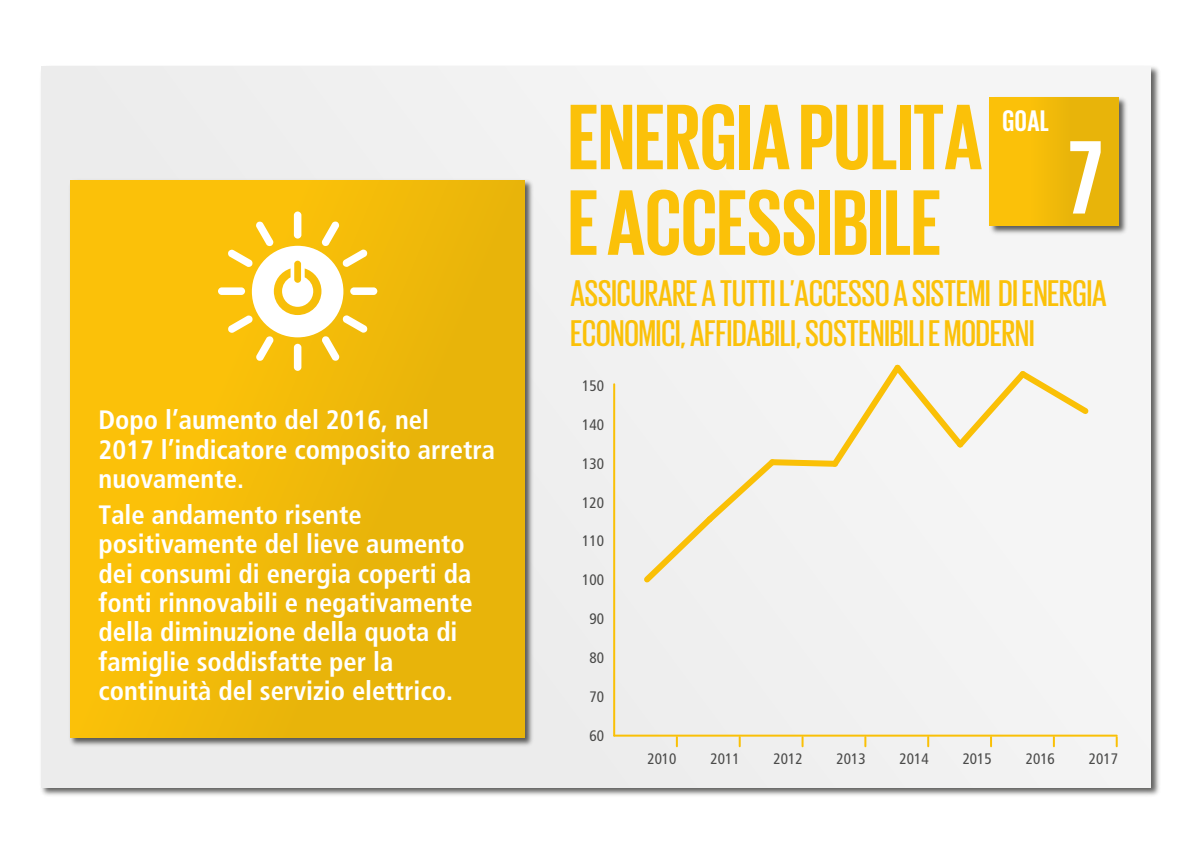
<style>
.page{position:relative;width:1191px;height:851px;background:#fff}
.page>*{position:absolute;margin:0;border:0;box-sizing:border-box;transform-origin:0 0}
.t1{font:700 106.6px "Giorgio Sans";color:#fff}
.t2{font:700 95px/85.6px "Giorgio Sans";color:#fbc109}
.t3{font:500 38px/39.8px "Giorgio Sans";color:#fbc109}
.t4{font:700 30.4px "Giorgio Sans";color:#fff}
.t5{font:700 condensed 26.6px/29.4px "Frutiger";color:#fff}
.t6{font:condensed 15.2px "Frutiger";color:#4a4a49}
</style>
<div class="page">
<img style="left:41px;top:66px;width:1118px;height:730px">
<div style="left:41px;top:66px;width:1109px;height:721px;background:#f2f2f2"></div>
<img style="left:69px;top:179px;width:464px;height:568px">
<div style="left:70px;top:180px;width:454px;height:557px;background:#f0b90a"></div>
<img style="left:989px;top:97px;width:137px;height:137px">
<div style="left:990px;top:97px;width:128px;height:129px;background:#f0b90a"></div>
<hr style="left:613px;top:384px;width:2px;height:351px;background:#fac006">
<hr style="left:614px;top:734px;width:502px;height:2px;background:#fac006">
<svg style="left:676px;top:737px;width:2px;height:9px"></svg>
<svg style="left:738px;top:737px;width:2px;height:9px"></svg>
<svg style="left:801px;top:737px;width:2px;height:9px"></svg>
<svg style="left:864px;top:737px;width:2px;height:9px"></svg>
<svg style="left:927px;top:737px;width:2px;height:9px"></svg>
<svg style="left:990px;top:737px;width:2px;height:9px"></svg>
<svg style="left:1053px;top:737px;width:2px;height:9px"></svg>
<svg style="left:1115px;top:737px;width:2px;height:9px"></svg>
<svg style="left:644px;top:364px;width:445px;height:219px"></svg>
<div style="left:218px;top:287px;width:27px;height:8px;background:#fff;border-radius:4px"></div>
<div style="left:350px;top:287px;width:27px;height:8px;background:#fff;border-radius:4px"></div>
<div style="left:294px;top:211px;width:7px;height:27px;background:#fff;border-radius:4px"></div>
<div style="left:294px;top:344px;width:7px;height:27px;background:#fff;border-radius:4px"></div>
<svg style="left:227px;top:221px;width:141px;height:140px"></svg>
<p class="t5" style="left:99px;top:405px;width:398px">Dopo l’aumento del 2016, nel<br>2017 l’indicatore composito arretra nuovamente.</p>
<p class="t5" style="left:99px;top:499px;width:376px">Tale andamento risente positivamente del lieve aumento dei consumi di energia coperti da fonti rinnovabili e negativamente della diminuzione della quota di famiglie soddisfatte per la continuità del servizio elettrico.</p>
<h2 class="t2" style="left:568px;top:92px;width:416px">ENERGIA PULITA<br>E ACCESSIBILE</h2>
<h3 class="t3" style="left:570px;top:272px;width:538px">ASSICURARE A TUTTI L’ACCESSO A SISTEMI DI ENERGIA<br>ECONOMICI, AFFIDABILI, SOSTENIBILI E MODERNI</h3>
<p class="t4" style="left:1002px;top:106px;width:48px">GOAL</p>
<h1 class="t1" style="left:1069px;top:124px;width:35px">7</h1>
<p class="t6" style="left:582px;top:377px;width:23px">150</p>
<p class="t6" style="left:582px;top:416px;width:23px">140</p>
<p class="t6" style="left:582px;top:454px;width:23px">130</p>
<p class="t6" style="left:582px;top:493px;width:23px">120</p>
<p class="t6" style="left:582px;top:532px;width:23px">110</p>
<p class="t6" style="left:582px;top:571px;width:23px">100</p>
<p class="t6" style="left:589px;top:610px;width:16px">90</p>
<p class="t6" style="left:589px;top:648px;width:16px">80</p>
<p class="t6" style="left:589px;top:687px;width:16px">70</p>
<p class="t6" style="left:589px;top:726px;width:16px">60</p>
<p class="t6" style="left:647px;top:749px;width:31px">2010</p>
<p class="t6" style="left:710px;top:749px;width:31px">2011</p>
<p class="t6" style="left:773px;top:749px;width:31px">2012</p>
<p class="t6" style="left:836px;top:749px;width:31px">2013</p>
<p class="t6" style="left:899px;top:749px;width:31px">2014</p>
<p class="t6" style="left:962px;top:749px;width:31px">2015</p>
<p class="t6" style="left:1025px;top:749px;width:31px">2016</p>
<p class="t6" style="left:1088px;top:749px;width:31px">2017</p>
</div>
